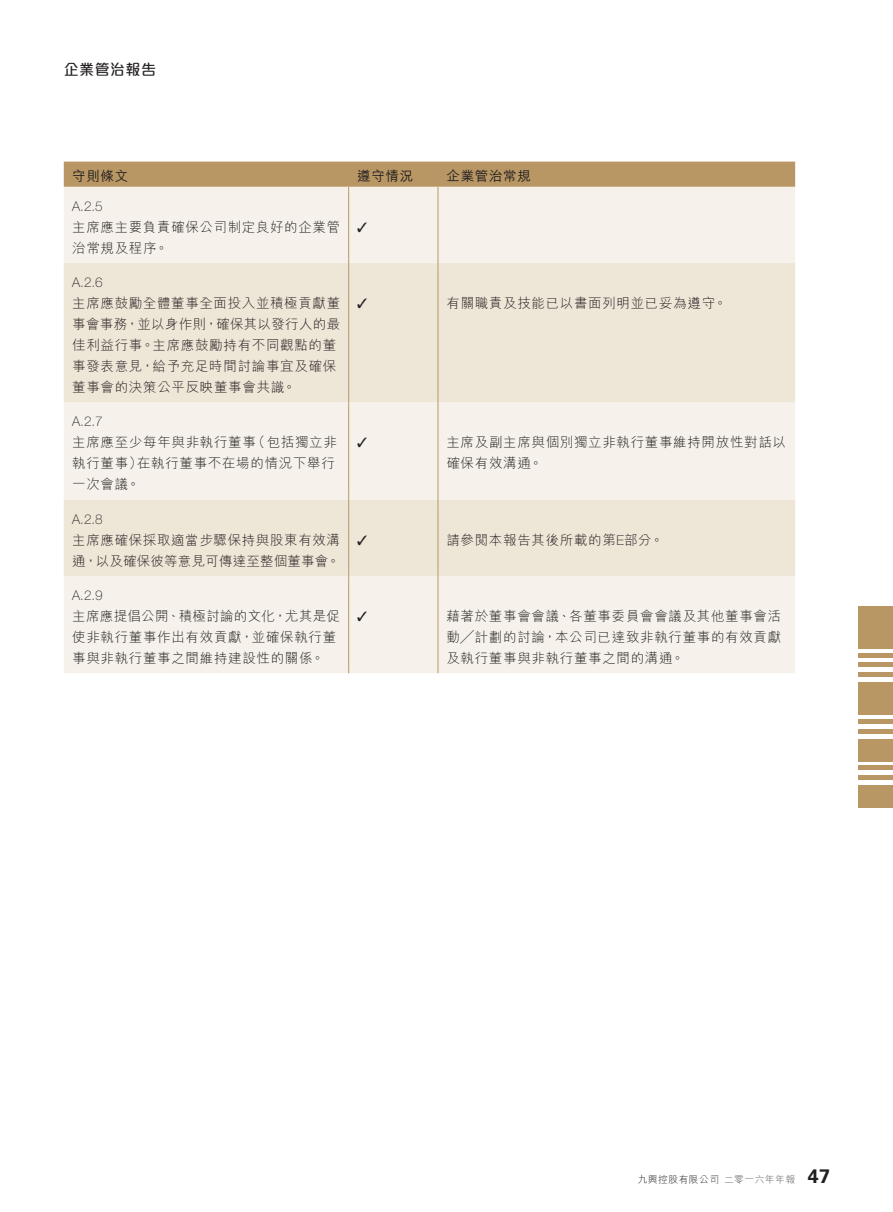
<style>
.page{position:relative;width:893px;height:1212px;background:#fff}
.page>*{position:absolute;margin:0;border:0;box-sizing:border-box;transform-origin:0 0}
.t1{font:15px "M Elle HK Medium B5 pc H";letter-spacing:.03em;color:#231f20}
.t2{font:13.5px/21px "M Hei HK Light B5 pc H";letter-spacing:.05em;color:#231f20}
.t3{font:100 13.5px "Helvetica Neue LT Std";color:#231f20}
.t4{font:13.5px "M Hei HK Medium B5 pc H";letter-spacing:.05em;color:#231f20}
.t5{font:9.75px "M Hei HK Light B5 pc H";letter-spacing:.05em;color:#231f20}
.s1{font-family:"Helvetica Neue LT Std";font-weight:100}
.s2{color:#57585a}
.s3{font-family:"Univers LT Std";font-weight:700;font-size:19.5px}
</style>
<div class="page">
<div style="left:859px;top:606px;width:34px;height:42px;background:#b99764"></div>
<div style="left:859px;top:682px;width:34px;height:32px;background:#b99764"></div>
<div style="left:859px;top:653px;width:34px;height:5px;background:#b99764"></div>
<div style="left:859px;top:662px;width:34px;height:5px;background:#b99764"></div>
<div style="left:859px;top:672px;width:34px;height:5px;background:#b99764"></div>
<div style="left:859px;top:719px;width:34px;height:5px;background:#b99764"></div>
<div style="left:859px;top:729px;width:34px;height:5px;background:#b99764"></div>
<div style="left:859px;top:739px;width:34px;height:22px;background:#b99764"></div>
<div style="left:859px;top:765px;width:34px;height:5px;background:#b99764"></div>
<div style="left:859px;top:775px;width:34px;height:5px;background:#b99764"></div>
<div style="left:859px;top:785px;width:34px;height:23px;background:#b99764"></div>
<div style="left:64px;top:191px;width:731px;height:482px;background:#f6f2eb"></div>
<svg style="left:64px;top:263px;width:731px;height:313px;background:#f0e9dd"></svg>
<svg style="left:64px;top:162px;width:731px;height:29px;background:#c1a477"></svg>
<hr style="left:348px;top:191px;width:1px;height:68px;background:#b99764">
<hr style="left:438px;top:191px;width:1px;height:68px;background:#b99764">
<hr style="left:348px;top:268px;width:1px;height:130px;background:#b99764">
<hr style="left:438px;top:268px;width:1px;height:130px;background:#b99764">
<hr style="left:348px;top:407px;width:1px;height:88px;background:#b99764">
<hr style="left:438px;top:407px;width:1px;height:88px;background:#b99764">
<hr style="left:348px;top:504px;width:1px;height:67px;background:#b99764">
<hr style="left:438px;top:504px;width:1px;height:67px;background:#b99764">
<hr style="left:348px;top:580px;width:1px;height:89px;background:#b99764">
<hr style="left:438px;top:580px;width:1px;height:89px;background:#b99764">
<svg style="left:358px;top:222px;width:9px;height:10px"></svg>
<svg style="left:358px;top:298px;width:9px;height:10px"></svg>
<svg style="left:358px;top:438px;width:9px;height:9px"></svg>
<svg style="left:358px;top:535px;width:9px;height:10px"></svg>
<svg style="left:358px;top:611px;width:9px;height:10px"></svg>
<p class="t1" style="left:64px;top:64px;width:94px">企業管治報告</p>
<p class="t4" style="left:72px;top:171px;width:58px">守則條文</p>
<p class="t4" style="left:357px;top:171px;width:58px">遵守情況</p>
<p class="t4" style="left:446px;top:171px;width:86px">企業管治常規</p>
<p class="t3" style="left:72px;top:201px;width:32px">A.2.5</p>
<p class="t2" style="left:72px;top:218px;width:269px">主席應主要負責確保公司制定良好的企業管治常規及程序。</p>
<p class="t3" style="left:72px;top:277px;width:32px">A.2.6</p>
<p class="t2" style="left:72px;top:294px;width:269px">主席應鼓勵全體董事全面投入並積極貢獻董事會事務，並以身作則，確保其以發行人的最佳利益行事。主席應鼓勵持有不同觀點的董事發表意見，給予充足時間討論事宜及確保董事會的決策公平反映董事會共識。</p>
<p class="t2" style="left:446px;top:294px;width:282px">有關職責及技能已以書面列明並已妥為遵守。</p>
<p class="t3" style="left:72px;top:416px;width:32px">A.2.7</p>
<p class="t2" style="left:72px;top:433px;width:266px">主席應至少每年與非執行董事（包括獨立非執行董事）在執行董事不在場的情況下舉行一次會議。</p>
<p class="t2" style="left:446px;top:433px;width:341px">主席及副主席與個別獨立非執行董事維持開放性對話以確保有效溝通。</p>
<p class="t3" style="left:72px;top:514px;width:32px">A.2.8</p>
<p class="t2" style="left:72px;top:531px;width:269px">主席應確保採取適當步驟保持與股東有效溝通，以及確保彼等意見可傳達至整個董事會。</p>
<p class="t2" style="left:446px;top:531px;width:219px">請參閱本報告其後所載的第<span class="s1">E</span>部分。</p>
<p class="t3" style="left:72px;top:590px;width:32px">A.2.9</p>
<p class="t2" style="left:72px;top:607px;width:269px">主席應提倡公開、積極討論的文化，尤其是促使非執行董事作出有效貢獻，並確保執行董事與非執行董事之間維持建設性的關係。</p>
<p class="t2" style="left:446px;top:607px;width:336px;text-align:justify">藉著於董事會會議、各董事委員會會議及其他董事會活動╱計劃的討論，本公司已達致非執行董事的有效貢獻及執行董事與非執行董事之間的溝通。</p>
<p class="t5" style="left:638px;top:1176px;width:194px">九興控股有限公司<span class="s2">二零一六年年報</span> <span class="s3">47</span></p>
</div>
